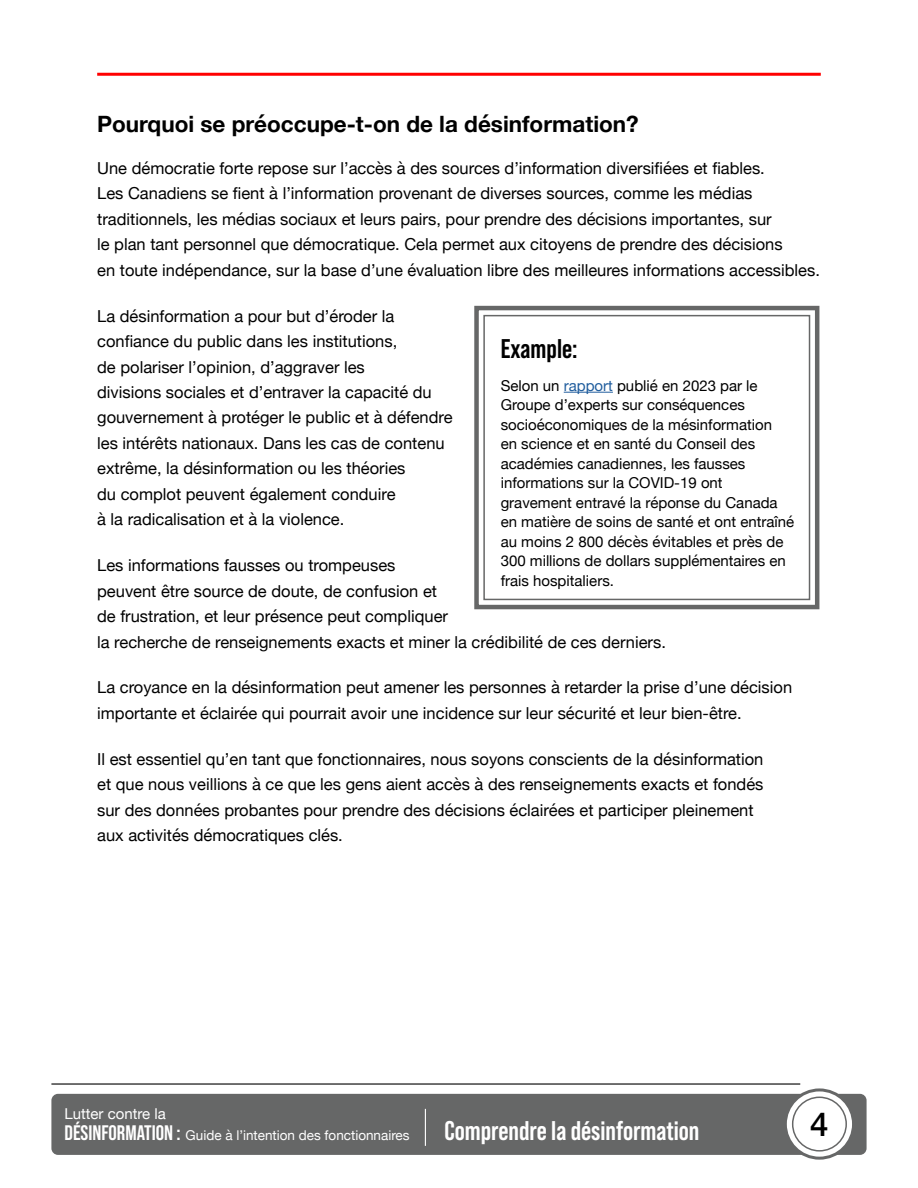
<style>
.page{position:relative;width:918px;height:1188px;background:#fff}
.page>*{position:absolute;margin:0;border:0;box-sizing:border-box;transform-origin:0 0}
.t1{font:500 33px "Helvetica Neue";color:#000}
.t2{font:700 27px "Bebas Neue Pro";color:#fff}
.t3{font:700 27px "Bebas Neue Pro";color:#000}
.t4{font:700 22.5px "Helvetica Neue";color:#000}
.t5{font:16.5px/25.5px "Helvetica Neue";color:#000}
.t6{font:15px/19.5px "Helvetica Neue";color:#000}
.t7{font:15px "Helvetica Neue";color:#fff}
.t8{font:13.5px "Helvetica Neue";color:#fff}
.s1{color:#215e9e}
.s2{font-family:"Bebas Neue Pro";font-weight:700;font-size:21px}
</style>
<div class="page">
<hr style="left:97px;top:73px;width:724px;height:3px;background:#f00">
<hr style="left:51px;top:1083px;width:749px;height:2px;background:#000">
<div style="left:51px;top:1094px;width:816px;height:61px;background:#666767;border-radius:7px"></div>
<hr style="left:425px;top:1109px;width:1px;height:37px;background:#fff">
<svg style="left:785px;top:1090px;width:69px;height:68px;background:#eeefef"></svg>
<div style="left:784px;top:1088px;width:71px;height:72px;border:3px solid #666767;border-radius:50%"></div>
<div style="left:792px;top:1097px;width:55px;height:55px;border:2px solid #666767;border-radius:50%"></div>
<div style="left:474px;top:306px;width:345px;height:303px;border:4px solid #666767"></div>
<hr style="left:564px;top:392px;width:49px;height:1px;background:#215e9e">
<div style="left:483px;top:315px;width:327px;height:285px;border:2px solid #666767"></div>
<h3 class="t4" style="left:97px;top:106px;width:543px">Pourquoi se préoccupe-t-on de la désinformation?</h3>
<p class="t5" style="left:97px;top:156px;width:724px">Une démocratie forte repose sur l’accès à des sources d’information diversifiées et fiables.<br>Les Canadiens se fient à l’information provenant de diverses sources, comme les médias traditionnels, les médias sociaux et leurs pairs, pour prendre des décisions importantes, sur<br>le plan tant personnel que démocratique. Cela permet aux citoyens de prendre des décisions<br>en toute indépendance, sur la base d’une évaluation libre des meilleures informations accessibles.</p>
<p class="t5" style="left:97px;top:304px;width:357px">La désinformation a pour but d’éroder la confiance du public dans les institutions,<br>de polariser l’opinion, d’aggraver les<br>divisions sociales et d’entraver la capacité du gouvernement à protéger le public et à défendre les intérêts nationaux. Dans les cas de contenu extrême, la désinformation ou les théories<br>du complot peuvent également conduire<br>à la radicalisation et à la violence.</p>
<p class="t5" style="left:97px;top:554px;width:570px">Les informations fausses ou trompeuses<br>peuvent être source de doute, de confusion et<br>de frustration, et leur présence peut compliquer<br>la recherche de renseignements exacts et miner la crédibilité de ces derniers.</p>
<p class="t5" style="left:97px;top:676px;width:696px">La croyance en la désinformation peut amener les personnes à retarder la prise d’une décision importante et éclairée qui pourrait avoir une incidence sur leur sécurité et leur bien-être.</p>
<p class="t5" style="left:97px;top:747px;width:668px">Il est essentiel qu’en tant que fonctionnaires, nous soyons conscients de la désinformation et que nous veillions à ce que les gens aient accès à des renseignements exacts et fondés sur des données probantes pour prendre des décisions éclairées et participer pleinement aux activités démocratiques clés.</p>
<h2 class="t3" style="left:501px;top:333px;width:78px">Example:</h2>
<p class="t6" style="left:501px;top:376px;width:295px">Selon un <span class="s1">rapport</span> publié en 2023 par le Groupe d’experts sur conséquences socioéconomiques de la mésinformation<br>en science et en santé du Conseil des académies canadiennes, les fausses informations sur la COVID-19 ont gravement entravé la réponse du Canada en matière de soins de santé et ont entraîné au moins 2 800 décès évitables et près de 300 millions de dollars supplémentaires en frais hospitaliers.</p>
<p class="t7" style="left:64px;top:1103px;width:103px">Lutter contre la</p>
<p class="t8" style="left:64px;top:1126px;width:347px"><span class="s2">DÉSINFORMATION :</span> Guide à l’intention des fonctionnaires</p>
<h2 class="t2" style="left:444px;top:1115px;width:256px">Comprendre la désinformation</h2>
<h1 class="t1" style="left:810px;top:1097px;width:20px">4</h1>
</div>
